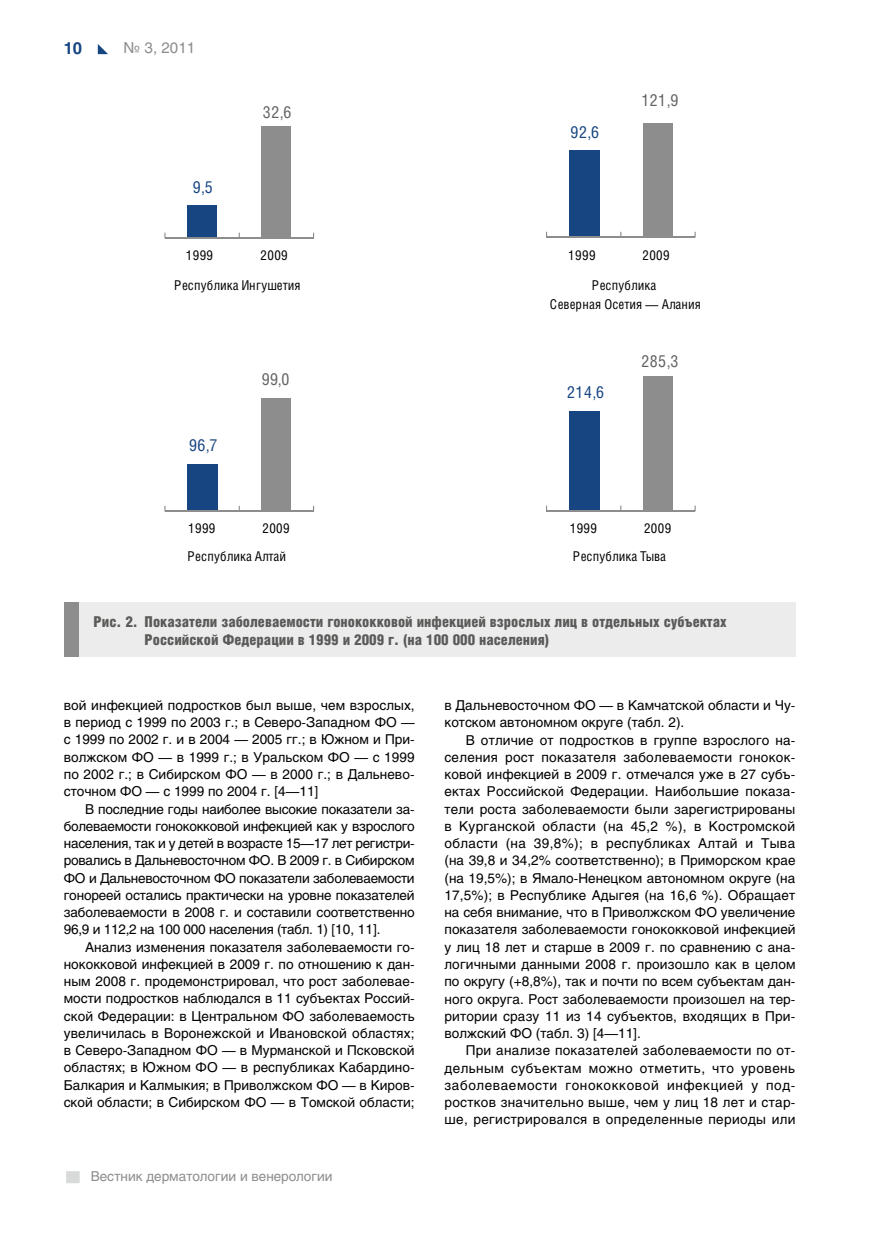
<style>
.page{position:relative;width:872px;height:1234px;background:#fff}
.page>*{position:absolute;margin:0;border:0;box-sizing:border-box;transform-origin:0 0}
.t1{font:16.5px "Helios Cond C";letter-spacing:.03em;color:#636262}
.t2{font:16.5px "Helios Cond C";letter-spacing:.03em;color:#164581}
.t3{font:700 16.5px "Helios C";color:#164581}
.t4{font:15px/18px "Helios Cond Black C";color:#5a5a59}
.t5{font:15px "Helios C";color:#8d8d8d}
.t6{font:13.5px/17.2px "Helios C";color:#000;text-align:justify}
.t7{font:13.5px/27.6px "Helios Cond C";letter-spacing:.02em;color:#000;text-align:center}
.t8{font:13.5px "Helios C";color:#8d8d8d}
</style>
<div class="page">
<svg style="left:98px;top:44px;width:10px;height:10px"></svg>
<div style="left:66px;top:1170px;width:14px;height:12px;background:#d8d9d9"></div>
<div style="left:261px;top:126px;width:30px;height:112px;background:#8d8d8d"></div>
<div style="left:187px;top:205px;width:30px;height:33px;background:#164581"></div>
<hr style="left:165px;top:237px;width:148px;height:1px;background:#8d8d8d">
<div style="left:643px;top:123px;width:30px;height:114px;background:#8d8d8d"></div>
<div style="left:569px;top:150px;width:30px;height:87px;background:#164581"></div>
<hr style="left:546px;top:236px;width:149px;height:1px;background:#8d8d8d">
<div style="left:261px;top:398px;width:30px;height:113px;background:#8d8d8d"></div>
<div style="left:187px;top:464px;width:31px;height:47px;background:#164581"></div>
<hr style="left:165px;top:510px;width:148px;height:1px;background:#8d8d8d">
<div style="left:643px;top:376px;width:30px;height:135px;background:#8d8d8d"></div>
<div style="left:569px;top:410px;width:30px;height:101px;background:#164581"></div>
<hr style="left:546px;top:510px;width:149px;height:1px;background:#8d8d8d">
<div style="left:64px;top:602px;width:731px;height:54px;background:#ececec"></div>
<div style="left:64px;top:602px;width:14px;height:54px;background:#8d8d8d"></div>
<p class="t3" style="left:64px;top:38px;width:20px">10</p>
<p class="t5" style="left:124px;top:39px;width:73px">№ 3, 2011</p>
<p class="t2" style="left:193px;top:177px;width:22px">9,5</p>
<p class="t1" style="left:263px;top:102px;width:30px">32,6</p>
<p class="t7" style="left:186px;top:241px;width:29px">1999</p>
<p class="t7" style="left:260px;top:241px;width:29px">2009</p>
<p class="t7" style="left:174px;top:271px;width:128px">Республика Ингушетия</p>
<p class="t2" style="left:189px;top:435px;width:30px">96,7</p>
<p class="t1" style="left:262px;top:369px;width:29px">99,0</p>
<p class="t7" style="left:187px;top:514px;width:104px;text-align:right">2009<br>Республика Алтай</p>
<p class="t7" style="left:188px;top:514px;width:29px">1999</p>
<p class="t2" style="left:570px;top:122px;width:30px">92,6</p>
<p class="t1" style="left:641px;top:90px;width:38px">121,9</p>
<p class="t7" style="left:568px;top:241px;width:29px">1999</p>
<p class="t7" style="left:642px;top:241px;width:29px">2009</p>
<p class="t7" style="left:550px;top:276px;width:153px;line-height:18.1px">Республика<br>Северная Осетия — Алания</p>
<p class="t2" style="left:567px;top:382px;width:38px">214,6</p>
<p class="t1" style="left:641px;top:351px;width:38px">285,3</p>
<p class="t7" style="left:570px;top:514px;width:29px">1999</p>
<p class="t7" style="left:573px;top:514px;width:100px;text-align:left;text-indent:71px">2009<br>Республика Тыва</p>
<p class="t4" style="left:145px;top:612px;width:583px;text-indent:-51px">Рис. 2. Показатели заболеваемости гонококковой инфекцией взрослых лиц в отдельных субъектах<br>Российской Федерации в 1999 и 2009 г. (на 100 000 населения)</p>
<p class="t6" style="left:64px;top:696px;width:352px">вой инфекцией подростков был выше, чем взрослых, в период с 1999 по 2003 г.; в Северо-Западном ФО — с 1999 по 2002 г. и в 2004 — 2005 гг.; в Южном и При&shy;волжском ФО — в 1999 г.; в Уральском ФО — с 1999 по 2002 г.; в Сибирском ФО — в 2000 г.; в Дальнево&shy;сточном ФО — с 1999 по 2004 г. [4—11]</p>
<p class="t6" style="left:64px;top:799px;width:352px;text-indent:21px">В последние годы наиболее высокие показатели за&shy;болеваемости гонококковой инфекцией как у взрослого населения, так и у детей в возрасте 15—17 лет регистри&shy;ровались в Дальневосточном ФО. В 2009 г. в Сибирском ФО и Дальневосточном ФО показатели заболеваемости гонореей остались практически на уровне показателей заболеваемости в 2008 г. и составили соответственно 96,9 и 112,2 на 100 000 населения (табл. 1) [10, 11].</p>
<p class="t6" style="left:64px;top:937px;width:352px;text-indent:21px">Анализ изменения показателя заболеваемости го&shy;нококковой инфекцией в 2009 г. по отношению к дан&shy;ным 2008 г. продемонстрировал, что рост заболевае&shy;мости подростков наблюдался в 11 субъектах Россий&shy;ской Федерации: в Центральном ФО заболеваемость увеличилась в Воронежской и Ивановской областях; в Северо-Западном ФО — в Мурманской и Псковской областях; в Южном ФО — в республиках Кабардино-Балкария и Калмыкия; в Приволжском ФО — в Киров&shy;ской области; в Сибирском ФО — в Томской области;</p>
<p class="t8" style="left:91px;top:1168px;width:243px">Вестник дерматологии и венерологии</p>
<p class="t6" style="left:444px;top:696px;width:352px">в Дальневосточном ФО — в Камчатской области и Чу&shy;котском автономном округе (табл. 2).</p>
<p class="t6" style="left:444px;top:730px;width:353px;text-indent:21px">В отличие от подростков в группе взрослого на&shy;селения рост показателя заболеваемости гонокок&shy;ковой инфекцией в 2009 г. отмечался уже в 27 субъ&shy;ектах Российской Федерации. Наибольшие показа&shy;тели роста заболеваемости были зарегистрированы в Курганской области (на 45,2 %), в Костромской области (на 39,8%); в республиках Алтай и Тыва (на 39,8 и 34,2% соответственно); в Приморском крае (на 19,5%); в Ямало-Ненецком автономном округе (на 17,5%); в Республике Адыгея (на 16,6 %). Обращает на себя внимание, что в Приволжском ФО увеличение показателя заболеваемости гонококковой инфекцией у лиц 18 лет и старше в 2009 г. по сравнению с ана&shy;логичными данными 2008 г. произошло как в целом по округу (+8,8%), так и почти по всем субъектам дан&shy;ного округа. Рост заболеваемости произошел на тер&shy;ритории сразу 11 из 14 субъектов, входящих в При&shy;волжский ФО (табл. 3) [4—11].</p>
<p class="t6" style="left:444px;top:1041px;width:352px;text-indent:21px">При анализе показателей заболеваемости по от&shy;дельным субъектам можно отметить, что уровень заболеваемости гонококковой инфекцией у под&shy;ростков значительно выше, чем у лиц 18 лет и стар&shy;ше, регистрировался в определенные периоды или</p>
</div>
